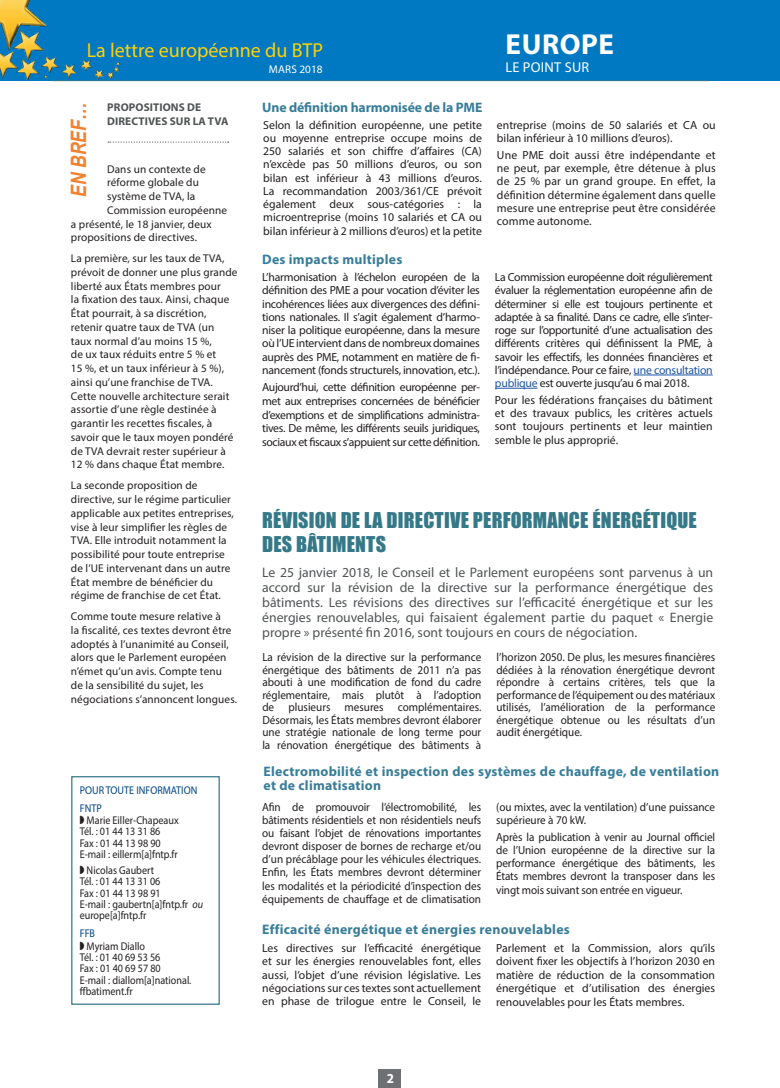
<style>
.page{position:relative;width:780px;height:1088px;background:#fff}
.page>*{position:absolute;margin:0;border:0;box-sizing:border-box;transform-origin:0 0}
.t1{font:700 29px "Myriad Pro";letter-spacing:.02em;color:#fff}
.t2{font:italic 700 21.25px "Arial Narrow";color:#f18232}
.t3{font:20.25px "Myriad Pro";color:#fed006}
.t4{font:20px/24px "Impact";letter-spacing:.01em;color:#357988}
.t5{font:14.25px "Myriad Pro";letter-spacing:.02em;color:#fff}
.t6{font:13.75px/15px "Myriad Pro";color:#515455;text-align:justify}
.t7{font:700 13.75px/13.8px "Myriad Pro";letter-spacing:.02em;color:#387d99}
.t8{font:700 13.75px "Myriad Pro";letter-spacing:-.01em;color:#387d99}
.t9{font:700 13.75px "Myriad Pro";color:#fff;scale:.95 1}
.t10{font:11.75px/13.2px "Myriad Pro";color:#231f20;text-align:justify}
.t11{font:11.75px/12.5px "Myriad Pro";color:#231f20;text-align:justify;scale:.95 1}
.t12{font:11.25px/13.8px "Myriad Pro";letter-spacing:.01em;color:#231f20}
.t13{font:11.25px/11.2px "Myriad Pro";letter-spacing:.01em;color:#231f20;scale:.9 1}
.t14{font:700 11.25px/13.8px "Myriad Pro";letter-spacing:.01em;color:#515455}
.t15{font:11.25px/17.8px "Myriad Pro";color:#004684;scale:.9 1}
.t16{font:11.25px "Myriad Pro";letter-spacing:.005em;color:#fff}
.s1{font-family:"Monotype Sorts"}
.s2{font-style:italic}
.s3{color:#004684}
.s4{color:#1e56a6}
</style>
<div class="page">
<div style="left:0;top:0;width:780px;height:80px;background:#0079c2"></div>
<hr style="left:53px;top:80px;width:656px;height:1px;background:#357988">
<img style="left:1px;top:0;width:120px;height:81px">
<div style="left:378px;top:1052px;width:23px;height:36px;background:#6f7073"></div>
<div style="left:71px;top:776px;width:149px;height:229px;border:1px solid #357988"></div>
<svg style="left:108px;top:141px;width:121px;height:2px"></svg>
<hr style="left:633px;top:375px;width:79px;height:1px;background:#1e56a6">
<hr style="left:495px;top:388px;width:42px;height:1px;background:#1e56a6">
<div style="left:348px;top:1044px;width:84px;height:24px;background:#fff"></div>
<h3 class="t3" style="left:87px;top:37px;width:238px">La lettre européenne du BTP</h3>
<p class="t16" style="left:269px;top:62px;width:55px">MARS 2018</p>
<h1 class="t1" style="left:505px;top:26px;width:110px">EUROPE</h1>
<p class="t5" style="left:505px;top:59px;width:85px">LE POINT SUR</p>
<p class="t14" style="left:107px;top:100px;width:123px">PROPOSITIONS DE<br>DIRECTIVES SUR LA TVA</p>
<h2 class="t2" style="left:63px;top:197px;width:95px;rotate:-90deg">EN BREF…</h2>
<p class="t12" style="left:107px;top:162px;width:100px">Dans un contexte de</p>
<p class="t12" style="left:107px;top:176px;width:93px">réforme globale du</p>
<p class="t12" style="left:107px;top:189px;width:90px">système de TVA, la</p>
<p class="t12" style="left:107px;top:203px;width:121px">Commission européenne</p>
<p class="t12" style="left:71px;top:217px;width:142px">a présenté, le 18 janvier, deux</p>
<p class="t12" style="left:71px;top:230px;width:128px">propositions de directives.</p>
<p class="t12" style="left:71px;top:251px;width:168px">La première, sur les taux de TVA, prévoit de donner une plus grande liberté aux États membres pour<br>la fixation des taux. Ainsi, chaque<br>État pourrait, à sa discrétion, retenir quatre taux de TVA (un taux normal d’au moins 15 %,<br>de ux taux réduits entre 5 % et<br>15 %, et un taux inférieur à 5 %), ainsi qu’une franchise de TVA.<br>Cette nouvelle architecture serait assortie d’une règle destinée à garantir les recettes fiscales, à savoir que le taux moyen pondéré de TVA devrait rester supérieur à<br>12 % dans chaque État membre.</p>
<p class="t12" style="left:71px;top:478px;width:164px">La seconde proposition de directive, sur le régime particulier applicable aux petites entreprises, vise à leur simplifier les règles de TVA. Elle introduit notamment la possibilité pour toute entreprise de l’UE intervenant dans un autre État membre de bénéficier du régime de franchise de cet État.</p>
<p class="t12" style="left:71px;top:609px;width:168px">Comme toute mesure relative à<br>la fiscalité, ces textes devront être adoptés à l’unanimité au Conseil, alors que le Parlement européen n’émet qu’un avis. Compte tenu<br>de la sensibilité du sujet, les négociations s’annoncent longues.</p>
<p class="t15" style="left:80px;top:781px;width:132px">POUR TOUTE INFORMATION<br>FNTP</p>
<p class="t13" style="left:80px;top:814px;width:111px"><span class="s1">W</span> Marie Eiller-Chapeaux<br>Tél. : 01 44 13 31 86<br>Fax : 01 44 13 98 90<br>E-mail : eillerm[a]fntp.fr</p>
<p class="t13" style="left:80px;top:864px;width:139px"><span class="s1">W</span> Nicolas Gaubert<br>Tél. : 01 44 13 31 06<br>Fax : 01 44 13 98 91<br>E-mail : gaubertn[a]fntp.fr <span class="s2">ou </span>europe[a]fntp.fr</p>
<p class="t13" style="left:80px;top:927px;width:74px;line-height:12.5px"><span class="s3">FFB<br></span><span class="s1">W</span> Myriam Diallo</p>
<p class="t13" style="left:80px;top:951px;width:125px">Tél. : 01 40 69 53 56<br>Fax : 01 40 69 57 80<br>E-mail : diallom[a]national. ffbatiment.fr</p>
<p class="t8" style="left:262px;top:99px;width:222px">Une définition harmonisée de la PME</p>
<p class="t10" style="left:263px;top:118px;width:220px">Selon la définition européenne, une petite ou moyenne entreprise occupe moins de 250 salariés et son chiffre d’affaires (CA) n’excède pas 50 millions d’euros, ou son bilan est inférieur à 43 millions d’euros.<br>La recommandation 2003/361/CE prévoit également deux sous-catégories : la microentreprise (moins 10 salariés et CA ou bilan inférieur à 2 millions d’euros) et la petite</p>
<p class="t10" style="left:497px;top:118px;width:220px">entreprise (moins de 50 salariés et CA ou bilan inférieur à 10 millions d’euros).</p>
<p class="t10" style="left:497px;top:148px;width:220px">Une PME doit aussi être indépendante et ne peut, par exemple, être détenue à plus de 25 % par un grand groupe. En effet, la définition détermine également dans quelle mesure une entreprise peut être considérée comme autonome.</p>
<p class="t7" style="left:262px;top:252px;width:142px">Des impacts multiples</p>
<p class="t10" style="left:262px;top:270px;width:219px">L’harmonisation à l’échelon européen de la définition des PME a pour vocation d’éviter les incohérences liées aux divergences des défini&shy;tions nationales. Il s’agit également d’harmo&shy;niser la politique européenne, dans la mesure où l’UE intervient dans de nombreux domaines auprès des PME, notamment en matière de fi&shy;nancement (fonds structurels, innovation, etc.).</p>
<p class="t10" style="left:262px;top:380px;width:219px;line-height:13.8px">Aujourd’hui, cette définition européenne per&shy;met aux entreprises concernées de bénéficier d’exemptions et de simplifications administra&shy;tives. De même, les différents seuils juridiques, sociaux et fiscaux s’appuient sur cette définition.</p>
<p class="t10" style="left:495px;top:270px;width:219px">La Commission européenne doit régulièrement évaluer la réglementation européenne afin de déterminer si elle est toujours pertinente et adaptée à sa finalité. Dans ce cadre, elle s’inter&shy;roge sur l’opportunité d’une actualisation des différents critères qui définissent la PME, à savoir les effectifs, les données financières et l’indépendance. Pour ce faire, <span class="s4">une consultation publique</span> est ouverte jusqu’au 6 mai 2018.</p>
<p class="t10" style="left:495px;top:393px;width:219px">Pour les fédérations françaises du bâtiment et des travaux publics, les critères actuels sont toujours pertinents et leur maintien semble le plus approprié.</p>
<h3 class="t4" style="left:262px;top:507px;width:436px">RÉVISION DE LA DIRECTIVE PERFORMANCE ÉNERGÉTIQUE<br>DES BÂTIMENTS</h3>
<p class="t6" style="left:262px;top:565px;width:452px">Le 25 janvier 2018, le Conseil et le Parlement européens sont parvenus à un accord sur la révision de la directive sur la performance énergétique des bâtiments. Les révisions des directives sur l’efficacité énergétique et sur les énergies renouvelables, qui faisaient également partie du paquet « Energie propre » présenté fin 2016, sont toujours en cours de négociation.</p>
<p class="t11" style="left:262px;top:651px;width:232px">La révision de la directive sur la performance énergétique des bâtiments de 2011 n’a pas abouti à une modification de fond du cadre réglementaire, mais plutôt à l’adoption de plusieurs mesures complémentaires.<br>Désormais, les États membres devront élaborer une stratégie nationale de long terme pour la rénovation énergétique des bâtiments à</p>
<p class="t11" style="left:496px;top:651px;width:232px">l’horizon 2050. De plus, les mesures financières dédiées à la rénovation énergétique devront répondre à certains critères, tels que la performance de l’équipement ou des matériaux utilisés, l’amélioration de la performance énergétique obtenue ou les résultats d’un audit énergétique.</p>
<p class="t7" style="left:263px;top:764px;width:457px">Electromobilité et inspection des systèmes de chauffage, de ventilation et de climatisation</p>
<p class="t11" style="left:262px;top:800px;width:232px;line-height:13.1px">Afin de promouvoir l’électromobilité, les bâtiments résidentiels et non résidentiels neufs ou faisant l’objet de rénovations importantes devront disposer de bornes de recharge et/ou d’un précâblage pour les véhicules électriques.<br>Enfin, les États membres devront déterminer les modalités et la périodicité d’inspection des équipements de chauffage et de climatisation</p>
<p class="t11" style="left:496px;top:800px;width:232px;line-height:13.1px">(ou mixtes, avec la ventilation) d’une puissance supérieure à 70 kW.</p>
<p class="t11" style="left:496px;top:830px;width:232px;line-height:13.2px">Après la publication à venir au Journal officiel de l’Union européenne de la directive sur la performance énergétique des bâtiments, les États membres devront la transposer dans les vingt mois suivant son entrée en vigueur.</p>
<p class="t7" style="left:262px;top:922px;width:309px">Efficacité énergétique et énergies renouvelables</p>
<p class="t10" style="left:262px;top:942px;width:220px">Les directives sur l’efficacité énergétique et sur les énergies renouvelables font, elles aussi, l’objet d’une révision législative. Les négociations sur ces textes sont actuellement en phase de trilogue entre le Conseil, le</p>
<p class="t10" style="left:496px;top:941px;width:220px">Parlement et la Commission, alors qu’ils doivent fixer les objectifs à l’horizon 2030 en matière de réduction de la consommation énergétique et d’utilisation des énergies renouvelables pour les États membres.</p>
<p class="t9" style="left:387px;top:1069px;width:9px">2</p>
</div>
